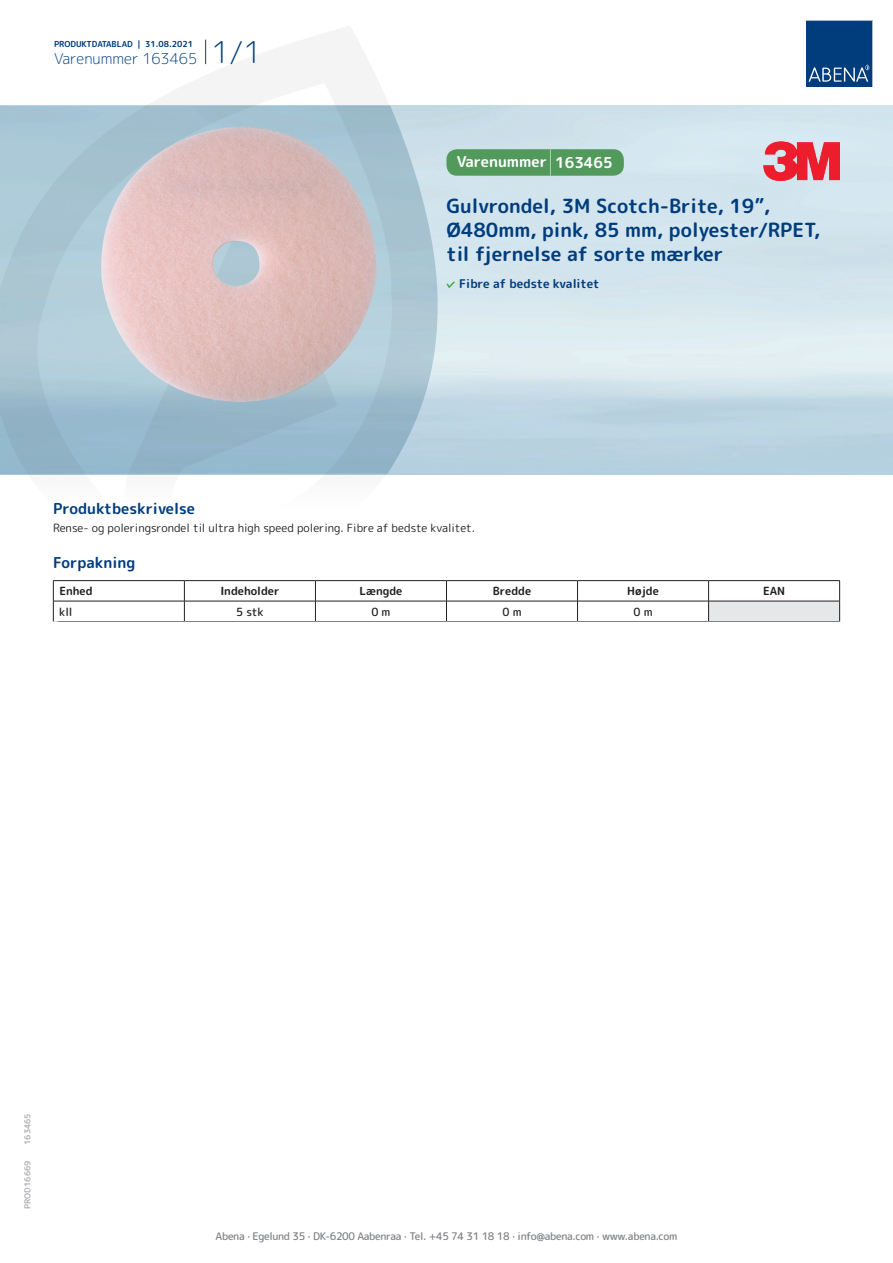
<style>
.page{position:relative;width:893px;height:1263px;background:#fff}
.page>*{position:absolute;margin:0;border:0;box-sizing:border-box;transform-origin:0 0}
.t1{font:700 19.5px/24px "Rounded Mplus 1 c";color:#013d7d}
.t2{font:700 15px "Rounded Mplus 1 c";color:#013d7d}
.t3{font:300 15px "Rounded Mplus 1 c";color:#013d7d}
.t4{font:700 15px "Rounded Mplus 1 c";color:#fff}
.t5{font:700 12px "Rounded Mplus 1 c";letter-spacing:-.01em;color:#013d7d}
.t6{font:11.25px "Rounded Mplus 1 c";color:#231f20}
.t7{font:700 11.25px "Rounded Mplus 1 c";color:#231f20}
.t8{font:500 11.25px "Rounded Mplus 1 c";letter-spacing:-.01em;color:#231f20}
.t9{font:500 10.5px "Rounded Mplus 1 c";letter-spacing:-.03em;color:#808285}
.t10{font:700 10.5px "Rounded Mplus 1 c";color:#fff}
.t11{font:700 8.25px "Rounded Mplus 1 c";color:#013d7d}
.t12{font:700 8.25px "Rounded Mplus 1 c";color:#b2b3b7}
.s1{font-size:30px}
.s2{font-size:25.5px}
</style>
<div class="page">
<img style="left:439px;top:106px;width:454px;height:368px">
<svg style="left:0;top:26px;width:439px;height:586px"></svg>
<svg style="left:0;top:106px;width:438px;height:368px;background:#a4c2d1"></svg>
<svg style="left:205px;top:40px;width:1px;height:24px"></svg>
<svg style="left:806px;top:20px;width:67px;height:67px;background:#144b86"></svg>
<img style="left:99px;top:127px;width:279px;height:276px">
<div style="left:709px;top:601px;width:131px;height:20px;background:#e6e7e9"></div>
<hr style="left:53px;top:580px;width:131px;height:1px;background:#231f20">
<hr style="left:184px;top:580px;width:131px;height:1px;background:#231f20">
<hr style="left:315px;top:580px;width:131px;height:1px;background:#231f20">
<hr style="left:446px;top:580px;width:131px;height:1px;background:#231f20">
<hr style="left:577px;top:580px;width:132px;height:1px;background:#231f20">
<hr style="left:709px;top:580px;width:131px;height:1px;background:#231f20">
<hr style="left:53px;top:601px;width:131px;height:1px;background:#231f20">
<svg style="left:53px;top:581px;width:1px;height:40px"></svg>
<hr style="left:184px;top:601px;width:131px;height:1px;background:#231f20">
<svg style="left:184px;top:581px;width:1px;height:40px"></svg>
<hr style="left:315px;top:601px;width:131px;height:1px;background:#231f20">
<svg style="left:315px;top:581px;width:1px;height:40px"></svg>
<hr style="left:446px;top:601px;width:131px;height:1px;background:#231f20">
<svg style="left:446px;top:581px;width:1px;height:40px"></svg>
<hr style="left:577px;top:601px;width:132px;height:1px;background:#231f20">
<svg style="left:577px;top:581px;width:1px;height:40px"></svg>
<hr style="left:709px;top:601px;width:131px;height:1px;background:#231f20">
<svg style="left:708px;top:581px;width:1px;height:40px"></svg>
<svg style="left:839px;top:581px;width:1px;height:40px"></svg>
<hr style="left:53px;top:621px;width:131px;height:1px;background:#808285">
<hr style="left:184px;top:621px;width:131px;height:1px;background:#808285">
<hr style="left:315px;top:621px;width:131px;height:1px;background:#808285">
<hr style="left:446px;top:621px;width:131px;height:1px;background:#808285">
<hr style="left:577px;top:621px;width:132px;height:1px;background:#808285">
<hr style="left:709px;top:621px;width:131px;height:1px;background:#808285">
<svg style="left:446px;top:281px;width:9px;height:7px"></svg>
<div style="left:446px;top:149px;width:178px;height:27px;background:#52995c;border-radius:10px"></div>
<img style="left:764px;top:141px;width:75px;height:40px">
<p class="t11" style="left:54px;top:38px;width:141px">PRODUKTDATABLAD | 31.08.2021</p>
<p class="t3" style="left:54px;top:48px;width:209px">Varenummer 163465 <span class="s1">1/1</span></p>
<p class="t4" style="left:457px;top:151px;width:157px">Varenummer <span class="s2">|</span> 163465</p>
<p class="t1" style="left:446px;top:194px;width:375px">Gulvrondel, 3M Scotch-Brite, 19”,<br>Ø480mm, pink, 85 mm, polyester/RPET, til fjernelse af sorte mærker</p>
<p class="t5" style="left:459px;top:275px;width:142px">Fibre af bedste kvalitet</p>
<p class="t2" style="left:53px;top:498px;width:143px">Produktbeskrivelse</p>
<p class="t6" style="left:53px;top:520px;width:423px">Rense- og poleringsrondel til ultra high speed polering. Fibre af bedste kvalitet.</p>
<p class="t2" style="left:53px;top:552px;width:84px">Forpakning</p>
<p class="t7" style="left:59px;top:583px;width:35px">Enhed</p>
<p class="t7" style="left:220px;top:583px;width:61px">Indeholder</p>
<p class="t7" style="left:359px;top:583px;width:44px">Længde</p>
<p class="t7" style="left:493px;top:583px;width:40px">Bredde</p>
<p class="t7" style="left:627px;top:583px;width:33px">Højde</p>
<p class="t7" style="left:763px;top:583px;width:24px">EAN</p>
<p class="t8" style="left:59px;top:603px;width:15px">kll</p>
<p class="t8" style="left:236px;top:603px;width:29px">5 stk</p>
<p class="t8" style="left:371px;top:603px;width:21px">0 m</p>
<p class="t8" style="left:502px;top:603px;width:21px">0 m</p>
<p class="t8" style="left:633px;top:603px;width:21px">0 m</p>
<p class="t10" style="left:53px;top:617px;width:7px">*</p>
<p class="t12" style="left:22px;top:1145px;width:33px;rotate:-90deg">163465</p>
<p class="t12" style="left:22px;top:1209px;width:50px;rotate:-90deg">PROD16669</p>
<p class="t9" style="left:216px;top:1229px;width:463px">Abena · Egelund 35 · DK-6200 Aabenraa · Tel. +45 74 31 18 18 · info@abena.com · www.abena.com</p>
</div>
